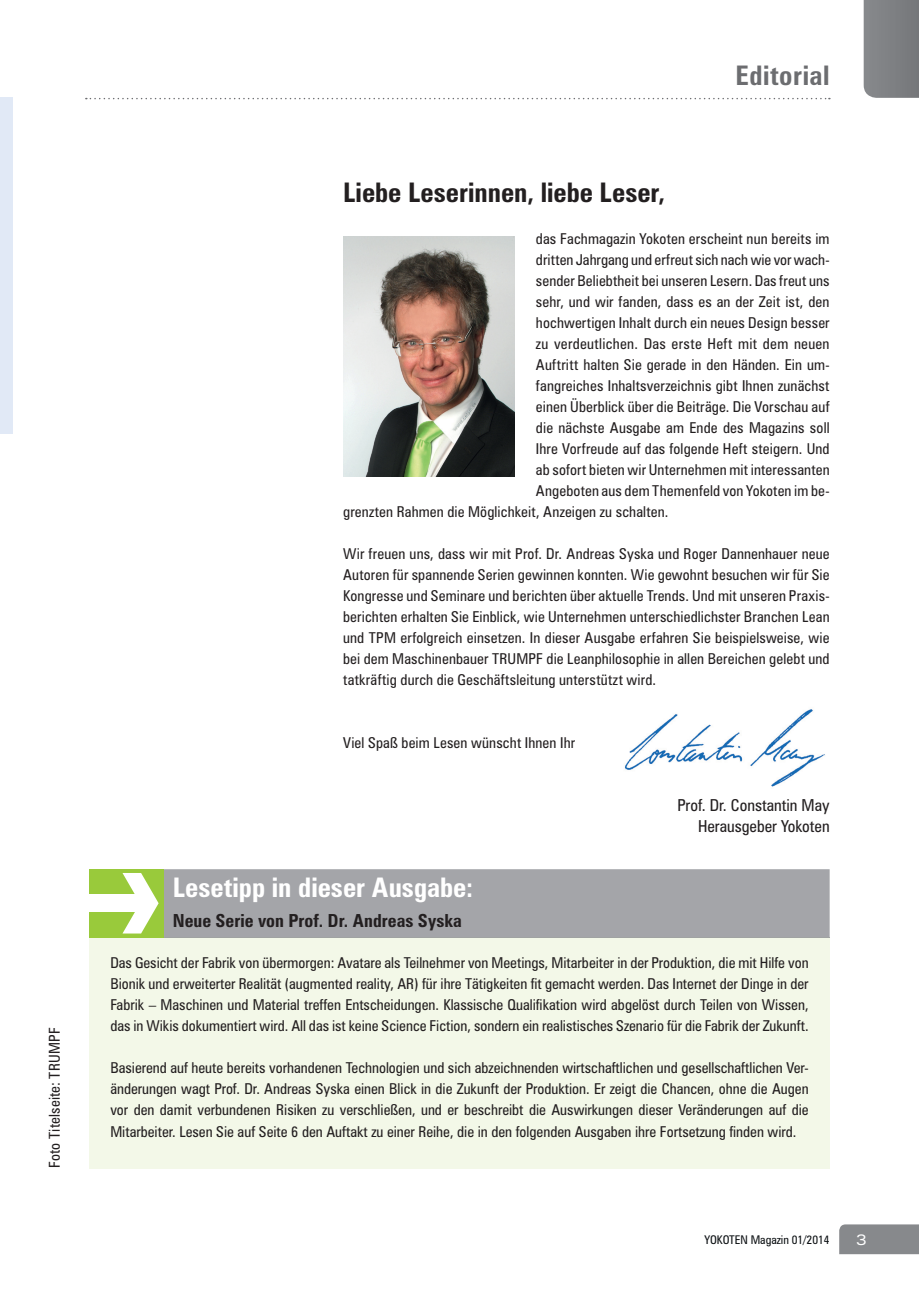
<style>
.page{position:relative;width:919px;height:1289px;background:#fff}
.page>*{position:absolute;margin:0;border:0;box-sizing:border-box;transform-origin:0 0}
.t1{font:700 condensed 27px "Zurich BT";color:#231f20}
.t2{font:700 condensed 27px "Zurich BT";color:#fff}
.t3{font:700 condensed 27px "Zurich BT";letter-spacing:.02em;color:#6c6d70}
.t4{font:700 condensed 18px "Zurich BT";letter-spacing:.005em;color:#231f20}
.t5{font:condensed 16.5px/21px "Zurich BT";color:#231f20;text-align:right}
.t6{font:condensed 15px/21px "Zurich BT";letter-spacing:.01em;color:#231f20;text-align:justify}
.t7{font:expanded 15px "Zurich BT";color:#fff}
.t8{font:condensed 12px "Zurich BT";color:#0e1215}
</style>
<div class="page">
<div style="left:0;top:98px;width:13px;height:336px;background:#e1e9f6"></div>
<img style="left:343px;top:236px;width:171px;height:240px">
<img style="left:624px;top:709px;width:201px;height:78px">
<svg style="left:86px;top:98px;width:743px;height:1px"></svg>
<div style="left:89px;top:937px;width:740px;height:231px;background:#f3f8e8"></div>
<hr style="left:164px;top:937px;width:665px;height:1px;background:#a0a3a2">
<div style="left:89px;top:869px;width:75px;height:68px;background:#99ca3b"></div>
<div style="left:122px;top:869px;width:707px;height:68px;background:#a4a5a9"></div>
<div style="left:82px;top:894px;width:64px;height:18px;background:#fff"></div>
<svg style="left:863px;top:0;width:55px;height:98px;background:#808285"></svg>
<div style="left:839px;top:1224px;width:79px;height:30px;background:#87898c"></div>
<p class="t6" style="left:44px;top:1168px;width:142px;rotate:-90deg">Foto Titelseite: TRUMPF</p>
<h1 class="t3" style="left:735px;top:59px;width:96px">Editorial</h1>
<h1 class="t1" style="left:343px;top:176px;width:323px">Liebe Leserinnen, liebe Leser,</h1>
<p class="t6" style="left:536px;top:228px;width:295px">das Fachmagazin Yokoten erscheint nun bereits im</p>
<p class="t6" style="left:536px;top:249px;width:295px">dritten Jahrgang und erfreut sich nach wie vor wach-</p>
<p class="t6" style="left:536px;top:270px;width:295px">sender Beliebtheit bei unseren Lesern. Das freut uns</p>
<p class="t6" style="left:536px;top:291px;width:295px">sehr, und wir fanden, dass es an der Zeit ist, den</p>
<p class="t6" style="left:536px;top:312px;width:295px">hochwertigen Inhalt durch ein neues Design besser</p>
<p class="t6" style="left:536px;top:333px;width:295px">zu verdeutlichen. Das erste Heft mit dem neuen</p>
<p class="t6" style="left:536px;top:354px;width:295px">Auftritt halten Sie gerade in den Händen. Ein um-</p>
<p class="t6" style="left:536px;top:375px;width:295px">fangreiches Inhaltsverzeichnis gibt Ihnen zunächst</p>
<p class="t6" style="left:536px;top:396px;width:295px">einen Überblick über die Beiträge. Die Vorschau auf</p>
<p class="t6" style="left:536px;top:417px;width:295px">die nächste Ausgabe am Ende des Magazins soll</p>
<p class="t6" style="left:536px;top:438px;width:295px">Ihre Vorfreude auf das folgende Heft steigern. Und</p>
<p class="t6" style="left:536px;top:459px;width:295px">ab sofort bieten wir Unternehmen mit interessanten</p>
<p class="t6" style="left:536px;top:480px;width:295px">Angeboten aus dem Themenfeld von Yokoten im be-</p>
<p class="t6" style="left:343px;top:501px;width:327px">grenzten Rahmen die Möglichkeit, Anzeigen zu schalten.</p>
<p class="t6" style="left:343px;top:543px;width:488px">Wir freuen uns, dass wir mit Prof. Dr. Andreas Syska und Roger Dannenhauer neue Autoren für spannende Serien gewinnen konnten. Wie gewohnt besuchen wir für Sie Kongresse und Seminare und berichten über aktuelle Trends. Und mit unseren Praxis&shy;berichten erhalten Sie Einblick, wie Unternehmen unterschiedlichster Branchen Lean und TPM erfolgreich einsetzen. In dieser Ausgabe erfahren Sie beispielsweise, wie bei dem Maschinenbauer TRUMPF die Leanphilosophie in allen Bereichen gelebt und tatkräftig durch die Geschäftsleitung unterstützt wird.</p>
<p class="t6" style="left:343px;top:732px;width:233px">Viel Spaß beim Lesen wünscht Ihnen Ihr</p>
<h1 class="t2" style="left:173px;top:871px;width:302px">Lesetipp in dieser Ausgabe:</h1>
<p class="t4" style="left:173px;top:909px;width:290px">Neue Serie von Prof. Dr. Andreas Syska</p>
<p class="t5" style="left:677px;top:794px;width:153px">Prof. Dr. Constantin May<br>Herausgeber Yokoten</p>
<p class="t6" style="left:110px;top:952px;width:699px">Das Gesicht der Fabrik von übermorgen: Avatare als Teilnehmer von Meetings, Mitarbeiter in der Produktion, die mit Hilfe von Bionik und erweiterter Realität (augmented reality, AR) für ihre Tätigkeiten fit gemacht werden. Das Internet der Dinge in der Fabrik – Maschinen und Material treffen Entscheidungen. Klassische Qualifikation wird abgelöst durch Teilen von Wissen, das in Wikis dokumentiert wird. All das ist keine Science Fiction, sondern ein realistisches Szenario für die Fabrik der Zukunft.</p>
<p class="t6" style="left:110px;top:1057px;width:699px">Basierend auf heute bereits vorhandenen Technologien und sich abzeichnenden wirtschaftlichen und gesellschaftlichen Ver&shy;änderungen wagt Prof. Dr. Andreas Syska einen Blick in die Zukunft der Produktion. Er zeigt die Chancen, ohne die Augen vor den damit verbundenen Risiken zu verschließen, und er beschreibt die Auswirkungen dieser Veränderungen auf die Mitarbeiter. Lesen Sie auf Seite 6 den Auftakt zu einer Reihe, die in den folgenden Ausgaben ihre Fortsetzung finden wird.</p>
<p class="t8" style="left:704px;top:1232px;width:127px">YOKOTEN Magazin 01/2014</p>
<p class="t7" style="left:856px;top:1230px;width:12px">3</p>
</div>
